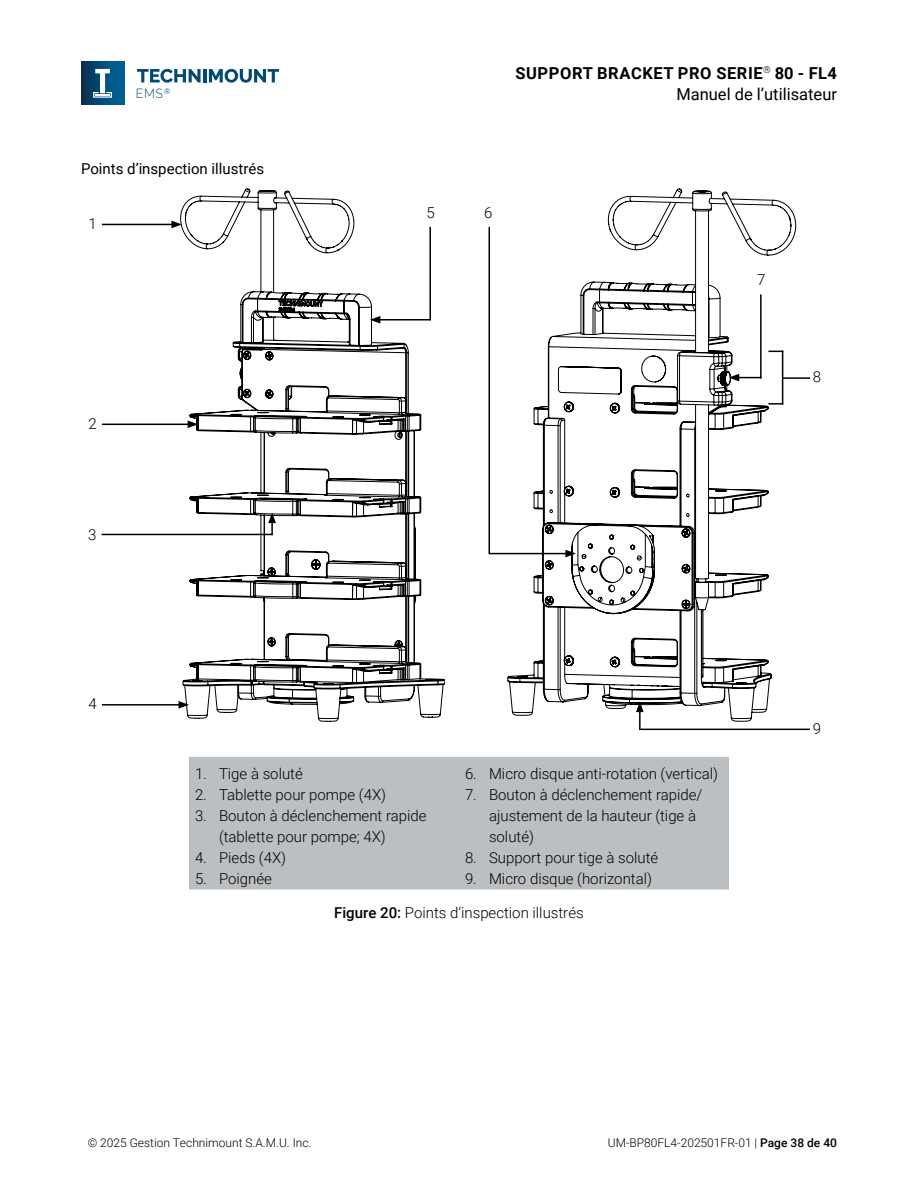
<style>
.page{position:relative;width:918px;height:1188px;background:#fff}
.page>*{position:absolute;margin:0;border:0;box-sizing:border-box;transform-origin:0 0}
.t1{font:700 16.5px/21px "Roboto";letter-spacing:.035em;color:#000;text-align:right}
.t2{font:300 15px/21px "Roboto";color:#000}
.t3{font:15px "Roboto";color:#000}
.t4{font:300 13.2px "Raleway";color:#004b75;scale:.93 1}
.t5{font:300 12px "Roboto";color:#000}
.s1{font-weight:400}
.s2{font-weight:500}
</style>
<div class="page">
<svg style="left:137px;top:69px;width:142px;height:14px"></svg>
<div style="left:81px;top:62px;width:43px;height:43px;background:linear-gradient(to right,#093151,#00689e)"></div>
<svg style="left:93px;top:69px;width:19px;height:29px"></svg>
<svg style="left:508px;top:189px;width:288px;height:533px"></svg>
<svg style="left:180px;top:189px;width:265px;height:533px"></svg>
<hr style="left:102px;top:224px;width:72px;height:1px;background:#000">
<svg style="left:171px;top:221px;width:11px;height:7px"></svg>
<hr style="left:102px;top:424px;width:88px;height:1px;background:#000">
<svg style="left:188px;top:420px;width:10px;height:8px"></svg>
<hr style="left:102px;top:704px;width:79px;height:2px;background:#000">
<svg style="left:178px;top:701px;width:11px;height:8px"></svg>
<hr style="left:489px;top:227px;width:1px;height:326px;background:#000">
<hr style="left:489px;top:553px;width:79px;height:1px;background:#000">
<svg style="left:565px;top:550px;width:11px;height:7px"></svg>
<hr style="left:640px;top:729px;width:170px;height:1px;background:#000">
<hr style="left:639px;top:710px;width:2px;height:20px;background:#000">
<svg style="left:636px;top:702px;width:8px;height:10px"></svg>
<hr style="left:429px;top:227px;width:2px;height:93px;background:#000">
<hr style="left:378px;top:319px;width:53px;height:2px;background:#000">
<svg style="left:370px;top:316px;width:10px;height:8px"></svg>
<hr style="left:760px;top:294px;width:2px;height:85px;background:#000">
<svg style="left:729px;top:374px;width:32px;height:7px"></svg>
<hr style="left:102px;top:534px;width:170px;height:1px;background:#000">
<svg style="left:268px;top:513px;width:8px;height:22px"></svg>
<svg style="left:768px;top:351px;width:14px;height:1px"></svg>
<svg style="left:768px;top:403px;width:15px;height:2px"></svg>
<hr style="left:782px;top:351px;width:1px;height:53px;background:#000">
<hr style="left:782px;top:377px;width:28px;height:2px;background:#000">
<div style="left:189px;top:757px;width:540px;height:133px;background:#bbbfc2"></div>
<p class="t4" style="left:136px;top:86px;width:39px">EMS <sup>®</sup></p>
<p class="t3" style="left:81px;top:158px;width:185px">Points d’inspection illustrés</p>
<p class="t2" style="left:88px;top:213px;width:10px">1</p>
<p class="t2" style="left:88px;top:413px;width:10px">2</p>
<p class="t2" style="left:88px;top:523px;width:10px">3</p>
<p class="t2" style="left:88px;top:693px;width:10px">4</p>
<p class="t2" style="left:427px;top:201px;width:10px">5</p>
<p class="t1" style="left:515px;top:62px;width:323px">SUPPORT BRACKET PRO SERIE<sup>®</sup> 80 - FL4<br><span class="s1">Manuel de l’utilisateur</span></p>
<p class="t2" style="left:484px;top:201px;width:10px">6</p>
<p class="t2" style="left:757px;top:269px;width:10px">7</p>
<p class="t2" style="left:813px;top:365px;width:10px">8</p>
<p class="t2" style="left:813px;top:717px;width:10px">9</p>
<p class="t2" style="left:465px;top:762px;width:255px">6. Micro disque anti-rotation (vertical)</p>
<p class="t2" style="left:489px;top:783px;width:215px;text-indent:-24px">7. Bouton à déclenchement rapide/ ajustement de la hauteur (tige à soluté)</p>
<p class="t2" style="left:465px;top:846px;width:195px">8. Support pour tige à soluté</p>
<p class="t2" style="left:465px;top:867px;width:189px">9. Micro disque (horizontal)</p>
<p class="t2" style="left:334px;top:901px;width:251px"><span class="s2">Figure 20:</span> Points d’inspection illustrés</p>
<p class="t2" style="left:195px;top:762px;width:109px">1. Tige à soluté</p>
<p class="t2" style="left:195px;top:783px;width:193px">2. Tablette pour pompe (4X)</p>
<p class="t2" style="left:219px;top:804px;width:209px;text-indent:-24px">3. Bouton à déclenchement rapide (tablette pour pompe; 4X)</p>
<p class="t2" style="left:195px;top:846px;width:93px">4. Pieds (4X)</p>
<p class="t2" style="left:195px;top:867px;width:78px">5. Poignée</p>
<p class="t5" style="left:88px;top:1134px;width:225px">© 2025 Gestion Technimount S.A.M.U. Inc.</p>
<p class="t5" style="left:608px;top:1134px;width:231px">UM-BP80FL4-202501FR-01 | <span class="s2">Page 38 de 40</span></p>
</div>
